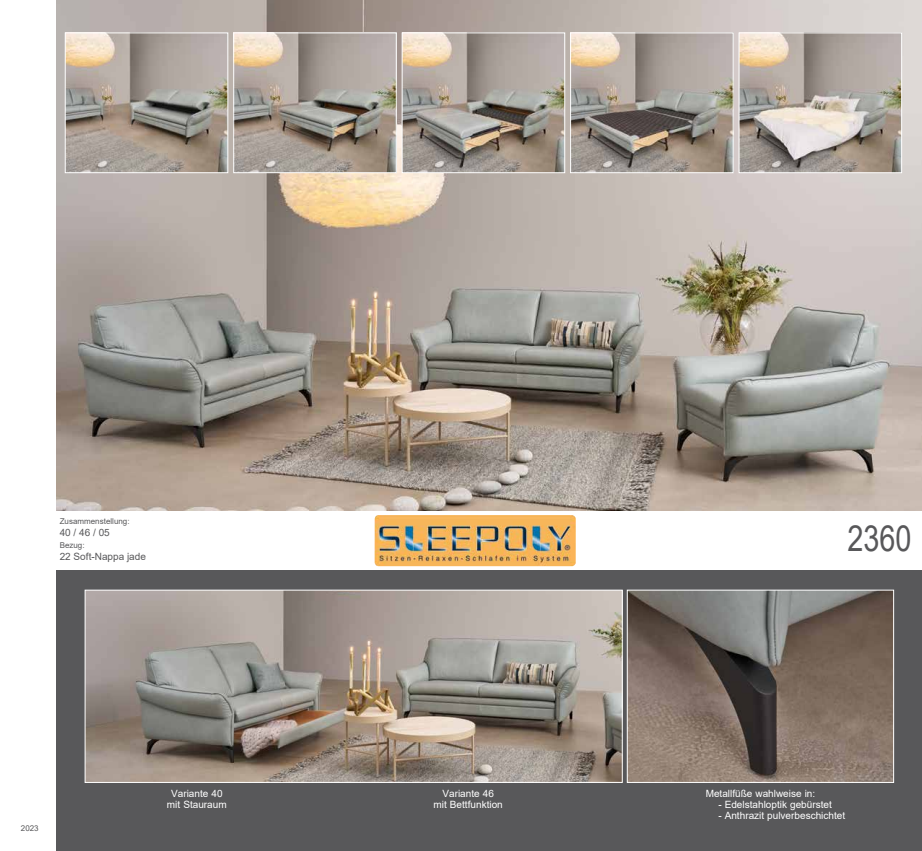
<style>
.page{position:relative;width:922px;height:851px;background:#fff}
.page>*{position:absolute;margin:0;border:0;box-sizing:border-box;transform-origin:0 0}
.t1{font:36px "Arial";color:#58585a;scale:.8 1}
.t2{font:10px/11px "Arial";color:#fff;text-align:center}
.t3{font:10px "Arial";color:#58585a}
.t4{font:8px "Arial";color:#58585a}
</style>
<div class="page">
<img style="left:57px;top:0;width:864px;height:510px">
<div style="left:57px;top:570px;width:864px;height:280px;background:#58585a"></div>
<img style="left:628px;top:591px;width:263px;height:189px">
<div style="left:626px;top:589px;width:267px;height:193px;border:1px solid #fff"></div>
<img style="left:87px;top:591px;width:533px;height:189px">
<div style="left:85px;top:589px;width:537px;height:193px;border:1px solid #fff"></div>
<img style="left:374px;top:515px;width:201px;height:51px">
<img style="left:740px;top:34px;width:159px;height:137px">
<div style="left:738px;top:32px;width:163px;height:141px;border:1px solid #fff"></div>
<img style="left:572px;top:34px;width:159px;height:137px">
<div style="left:570px;top:32px;width:163px;height:141px;border:1px solid #fff"></div>
<img style="left:403px;top:34px;width:160px;height:137px">
<div style="left:401px;top:32px;width:164px;height:141px;border:1px solid #fff"></div>
<img style="left:235px;top:34px;width:159px;height:137px">
<div style="left:233px;top:32px;width:163px;height:141px;border:1px solid #fff"></div>
<img style="left:67px;top:34px;width:159px;height:137px">
<div style="left:65px;top:32px;width:163px;height:141px;border:1px solid #fff"></div>
<p class="t4" style="left:60px;top:516px;width:71px">Zusammenstellung:</p>
<p class="t3" style="left:60px;top:526px;width:52px">40 / 46 / 05</p>
<p class="t4" style="left:60px;top:540px;width:26px">Bezug:</p>
<p class="t3" style="left:60px;top:550px;width:88px">22 Soft-Nappa jade</p>
<p class="t4" style="left:21px;top:822px;width:19px">2023</p>
<p class="t2" style="left:167px;top:788px;width:61px">Variante 40 mit Stauraum</p>
<p class="t2" style="left:433px;top:788px;width:71px">Variante 46<br>mit Bettfunktion</p>
<h1 class="t1" style="left:847px;top:513px;width:82px">2360</h1>
<p class="t2" style="left:705px;top:788px;width:111px">Metallfüße wahlweise in:</p>
<p class="t2" style="left:718px;top:799px;width:115px">- Edelstahloptik gebürstet</p>
<p class="t2" style="left:718px;top:810px;width:128px">- Anthrazit pulverbeschichtet</p>
</div>
